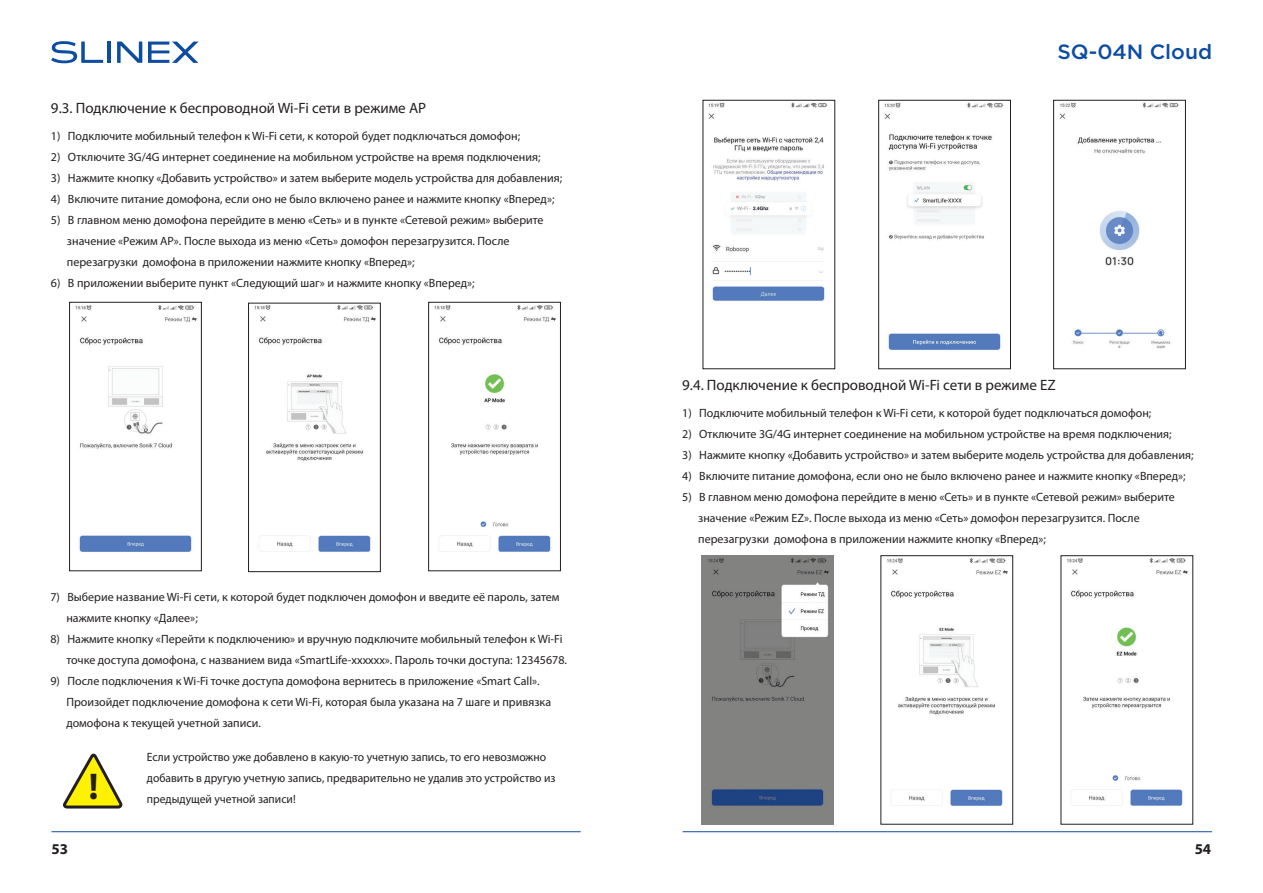
<style>
.page{position:relative;width:1263px;height:893px;background:#fff}
.page>*{position:absolute;margin:0;border:0;box-sizing:border-box;transform-origin:0 0}
.t1{font:700 37.35px "Myriad Pro";color:#231f20}
.t2{font:500 20.7px "Gotham Pro";color:#0d4da1}
.t3{font:15px "Myriad Pro";color:#231f20}
.t4{font:700 15px "Myriad Pro";color:#231f20}
.t5{font:12px/21px "Myriad Pro";color:#231f20}
</style>
<div class="page">
<svg style="left:51px;top:41px;width:52px;height:22px"></svg>
<hr style="left:108px;top:42px;width:3px;height:21px;background:#0d4da1">
<svg style="left:117px;top:42px;width:25px;height:21px"></svg>
<svg style="left:148px;top:42px;width:51px;height:21px"></svg>
<hr style="left:52px;top:831px;width:529px;height:1px;background:#0d4da1">
<hr style="left:683px;top:831px;width:529px;height:1px;background:#0d4da1">
<svg style="left:63px;top:755px;width:60px;height:54px"></svg>
<img style="left:75px;top:305px;width:122px;height:247px">
<div style="left:69px;top:302px;width:132px;height:269px;border:1px solid #231f20"></div>
<img style="left:249px;top:302px;width:131px;height:250px">
<div style="left:248px;top:303px;width:132px;height:269px;border:1px solid #231f20"></div>
<img style="left:434px;top:305px;width:122px;height:247px">
<img style="left:708px;top:102px;width:119px;height:199px">
<img style="left:884px;top:102px;width:119px;height:248px">
<div style="left:878px;top:100px;width:132px;height:269px;border:1px solid #231f20"></div>
<img style="left:1059px;top:102px;width:120px;height:247px">
<div style="left:1053px;top:100px;width:132px;height:269px;border:1px solid #231f20"></div>
<img style="left:702px;top:556px;width:132px;height:268px">
<img style="left:887px;top:558px;width:121px;height:248px">
<div style="left:881px;top:556px;width:132px;height:268px;border:1px solid #231f20"></div>
<img style="left:1067px;top:558px;width:121px;height:248px">
<p class="t3" style="left:51px;top:98px;width:377px">9.3. Подключение к беспроводной Wi-Fi сети в режиме AP</p>
<p class="t5" style="left:51px;top:125px;width:471px">1) Подключите мобильный телефон к Wi-Fi сети, к которой будет подключаться домофон;</p>
<p class="t5" style="left:51px;top:146px;width:491px">2) Отключите 3G/4G интернет соединение на мобильном устройстве на время подключения;</p>
<p class="t5" style="left:51px;top:167px;width:513px">3) Нажмите кнопку «Добавить устройство» и затем выберите модель устройства для добавления;</p>
<p class="t5" style="left:51px;top:188px;width:505px">4) Включите питание домофона, если оно не было включено ранее и нажмите кнопку «Вперед»;</p>
<p class="t5" style="left:67px;top:209px;width:478px;text-indent:-16px">5) В главном меню домофона перейдите в меню «Сеть» и в пункте «Сетевой режим» выберите значение «Режим AP». После выхода из меню «Сеть» домофон перезагрузится. После перезагрузки домофона в приложении нажмите кнопку «Вперед»;</p>
<p class="t5" style="left:51px;top:272px;width:425px">6) В приложении выберите пункт «Следующий шаг» и нажмите кнопку «Вперед»;</p>
<p class="t5" style="left:66px;top:586px;width:495px;text-indent:-16px">7) Выберие название Wi-Fi cети, к которой будет подключен домофон и введите её пароль, затем нажмите кнопку «Далее»;</p>
<p class="t5" style="left:66px;top:628px;width:502px;text-indent:-16px">8) Нажмите кнопку «Перейти к подключению» и вручную подключите мобильный телефон к Wi-Fi точке доступа домофона, с названием вида «SmartLife-xxxxxx». Пароль точки доступа: 12345678.</p>
<p class="t5" style="left:66px;top:670px;width:486px;text-indent:-16px">9) После подключения к Wi-Fi точке доступа домофона вернитесь в приложение «Smart Сall».<br>Произойдет подключение домофона к сети Wi-Fi, которая была указана на 7 шаге и привязка домофона к текущей учетной записи.</p>
<p class="t1" style="left:89px;top:762px;width:11px">!</p>
<p class="t5" style="left:147px;top:746px;width:410px">Если устройство уже добавлено в какую-то учетную запись, то его невозможно добавить в другую учетную запись, предварительно не удалив это устройство из</p>
<p class="t5" style="left:147px;top:788px;width:150px">предыдущей учетной записи!</p>
<p class="t2" style="left:1057px;top:40px;width:156px">SQ-04N Cloud</p>
<p class="t3" style="left:682px;top:375px;width:375px">9.4. Подключение к беспроводной Wi-Fi сети в режиме EZ</p>
<p class="t5" style="left:682px;top:402px;width:471px">1) Подключите мобильный телефон к Wi-Fi сети, к которой будет подключаться домофон;</p>
<p class="t5" style="left:682px;top:423px;width:491px">2) Отключите 3G/4G интернет соединение на мобильном устройстве на время подключения;</p>
<p class="t5" style="left:682px;top:444px;width:513px">3) Нажмите кнопку «Добавить устройство» и затем выберите модель устройства для добавления;</p>
<p class="t5" style="left:682px;top:465px;width:505px">4) Включите питание домофона, если оно не было включено ранее и нажмите кнопку «Вперед»;</p>
<p class="t5" style="left:698px;top:486px;width:478px;text-indent:-16px">5) В главном меню домофона перейдите в меню «Сеть» и в пункте «Сетевой режим» выберите значение «Режим EZ». После выхода из меню «Сеть» домофон перезагрузится. После перезагрузки домофона в приложении нажмите кнопку «Вперед»;</p>
<p class="t4" style="left:52px;top:839px;width:18px">53</p>
<p class="t4" style="left:1195px;top:839px;width:18px">54</p>
</div>
